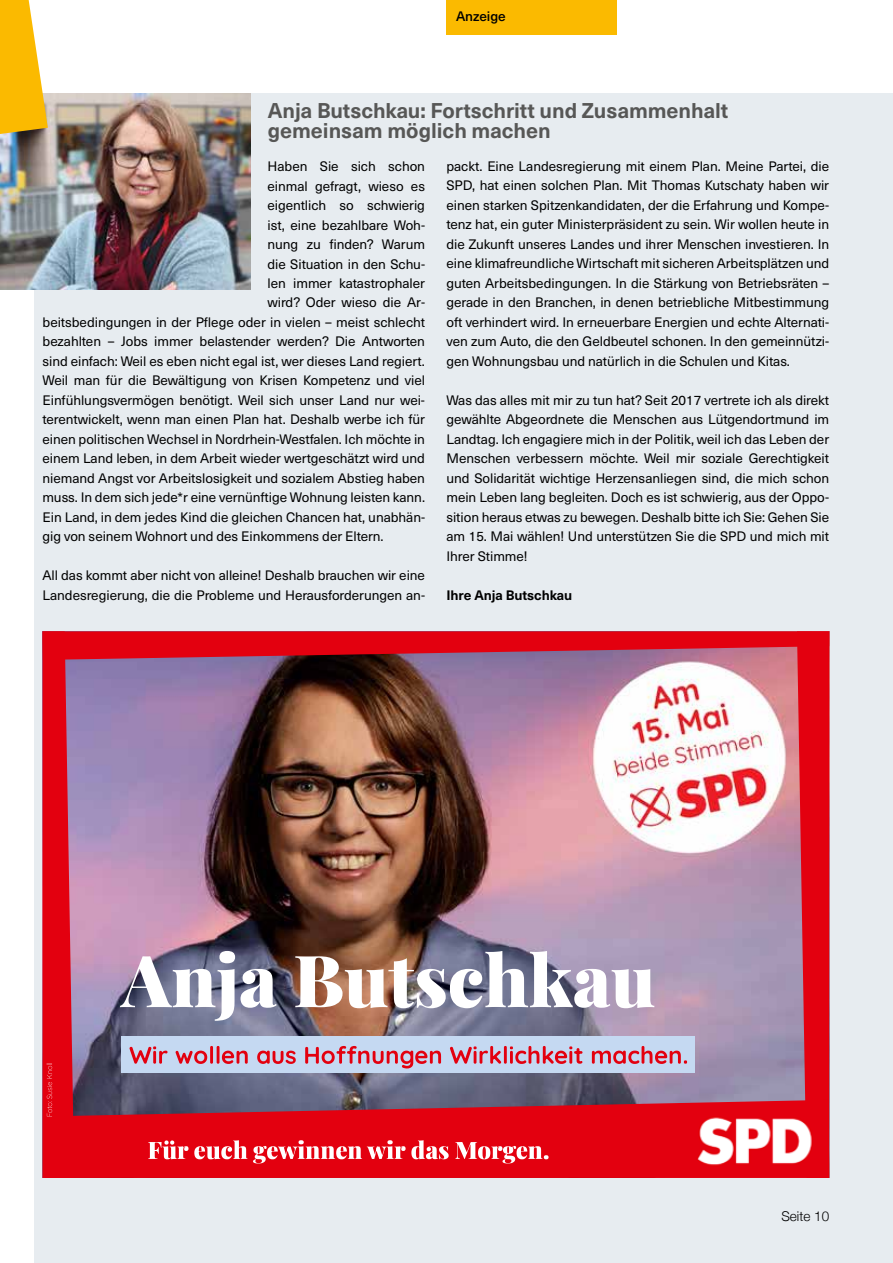
<style>
.page{position:relative;width:893px;height:1263px;background:#fff}
.page>*{position:absolute;margin:0;border:0;box-sizing:border-box;transform-origin:0 0}
.t1{font:700 21px/19.5px "Neue Haas Unica W1 G";letter-spacing:-.005em;color:#575756}
.t2{font:13.5px/19.5px "Neue Haas Unica W1 G";letter-spacing:-.005em;color:#000;text-align:justify}
.t3{font:700 13.5px "Neue Haas Unica W1 G";letter-spacing:-.005em;color:#000}
.t4{font:300 13.5px "Helvetica Neue";color:#000}
.t5{font:500 13.5px "Neue Haas Unica W1 G";letter-spacing:-.005em;color:#000}
</style>
<div class="page">
<div style="left:34px;top:94px;width:859px;height:1169px;background:#e7ecf0"></div>
<img style="left:74px;top:660px;width:723px;height:440px">
<img style="left:43px;top:660px;width:31px;height:518px">
<img style="left:797px;top:660px;width:32px;height:440px">
<img style="left:43px;top:631px;width:786px;height:29px">
<img style="left:44px;top:1100px;width:785px;height:78px">
<img style="left:122px;top:1036px;width:572px;height:36px">
<div style="left:446px;top:0;width:171px;height:34px;background:#fbba00"></div>
<img style="left:0;top:94px;width:251px;height:195px">
<svg style="left:0;top:0;width:48px;height:134px"></svg>
<p class="t5" style="left:456px;top:6px;width:51px">Anzeige</p>
<h1 class="t1" style="left:268px;top:100px;width:462px">Anja Butschkau: Fortschritt und Zusammenhalt gemeinsam möglich machen</h1>
<p class="t2" style="left:268px;top:156px;width:159px">Haben Sie sich schon</p>
<p class="t2" style="left:268px;top:175px;width:159px">einmal gefragt, wieso es</p>
<p class="t2" style="left:268px;top:195px;width:159px">eigentlich so schwierig</p>
<p class="t2" style="left:268px;top:214px;width:159px">ist, eine bezahlbare Woh-</p>
<p class="t2" style="left:268px;top:234px;width:159px">nung zu finden? Warum</p>
<p class="t2" style="left:268px;top:253px;width:159px">die Situation in den Schu-</p>
<p class="t2" style="left:268px;top:273px;width:159px">len immer katastrophaler</p>
<p class="t2" style="left:268px;top:292px;width:159px">wird? Oder wieso die Ar-</p>
<p class="t2" style="left:43px;top:312px;width:384px">beitsbedingungen in der Pflege oder in vielen – meist schlecht</p>
<p class="t2" style="left:43px;top:331px;width:384px">bezahlten – Jobs immer belastender werden? Die Antworten</p>
<p class="t2" style="left:43px;top:351px;width:384px">sind einfach: Weil es eben nicht egal ist, wer dieses Land regiert.</p>
<p class="t2" style="left:43px;top:370px;width:384px">Weil man für die Bewältigung von Krisen Kompetenz und viel</p>
<p class="t2" style="left:43px;top:390px;width:384px">Einfühlungsvermögen benötigt. Weil sich unser Land nur wei-</p>
<p class="t2" style="left:43px;top:409px;width:384px">terentwickelt, wenn man einen Plan hat. Deshalb werbe ich für</p>
<p class="t2" style="left:43px;top:429px;width:384px">einen politischen Wechsel in Nordrhein-Westfalen. Ich möchte in</p>
<p class="t2" style="left:43px;top:448px;width:384px">einem Land leben, in dem Arbeit wieder wertgeschätzt wird und</p>
<p class="t2" style="left:43px;top:468px;width:384px">niemand Angst vor Arbeitslosigkeit und sozialem Abstieg haben</p>
<p class="t2" style="left:43px;top:487px;width:384px">muss. In dem sich jede*r eine vernünftige Wohnung leisten kann.</p>
<p class="t2" style="left:43px;top:507px;width:384px">Ein Land, in dem jedes Kind die gleichen Chancen hat, unabhän-</p>
<p class="t2" style="left:43px;top:526px;width:343px">gig von seinem Wohnort und des Einkommens der Eltern.</p>
<p class="t2" style="left:43px;top:565px;width:384px">All das kommt aber nicht von alleine! Deshalb brauchen wir eine<br>Landesregierung, die die Probleme und Herausforderungen an-</p>
<p class="t2" style="left:446px;top:156px;width:384px">packt. Eine Landesregierung mit einem Plan. Meine Partei, die SPD, hat einen solchen Plan. Mit Thomas Kutschaty haben wir einen starken Spitzenkandidaten, der die Erfahrung und Kompe&shy;tenz hat, ein guter Ministerpräsident zu sein. Wir wollen heute in die Zukunft unseres Landes und ihrer Menschen investieren. In eine klimafreundliche Wirtschaft mit sicheren Arbeitsplätzen und guten Arbeitsbedingungen. In die Stärkung von Betriebsräten – gerade in den Branchen, in denen betriebliche Mitbestimmung oft verhindert wird. In erneuerbare Energien und echte Alternati&shy;ven zum Auto, die den Geldbeutel schonen. In den gemeinnützi&shy;gen Wohnungsbau und natürlich in die Schulen und Kitas.</p>
<p class="t2" style="left:446px;top:390px;width:384px">Was das alles mit mir zu tun hat? Seit 2017 vertrete ich als direkt gewählte Abgeordnete die Menschen aus Lütgendortmund im Landtag. Ich engagiere mich in der Politik, weil ich das Leben der Menschen verbessern möchte. Weil mir soziale Gerechtigkeit und Solidarität wichtige Herzensanliegen sind, die mich schon mein Leben lang begleiten. Doch es ist schwierig, aus der Oppo&shy;sition heraus etwas zu bewegen. Deshalb bitte ich Sie: Gehen Sie am 15. Mai wählen! Und unterstützen Sie die SPD und mich mit Ihrer Stimme!</p>
<p class="t3" style="left:446px;top:585px;width:127px">Ihre Anja Butschkau</p>
<p class="t4" style="left:781px;top:1205px;width:49px">Seite 10</p>
</div>
